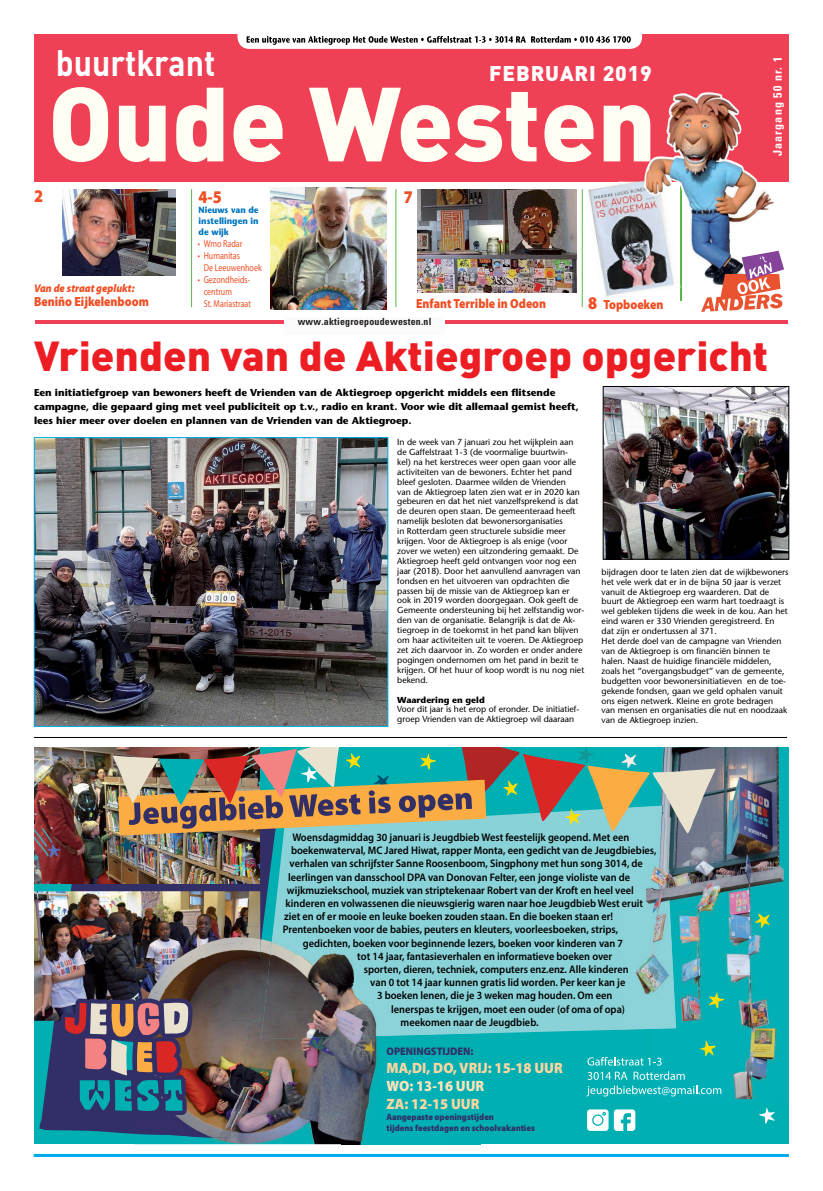
<style>
.page{position:relative;width:823px;height:1191px;background:#fff}
.page>*{position:absolute;margin:0;border:0;box-sizing:border-box;transform-origin:0 0}
.t1{font:900 41.4px "DIN";color:#ed1d24}
.t2{font:700 36.4px "DIN";color:#fff;scale:.88 1}
.t3{font:900 21px "DIN";letter-spacing:.04em;color:#fff}
.t4{font:900 17.9px "Myriad Pro";color:#f04e23;scale:.88 1}
.t5{font:900 15px "Myriad Pro";color:#ffd6a0;scale:.94 1}
.t6{font:900 15px "Myriad Pro";color:#ffe4ba;scale:.94 1}
.t7{font:900 13.3px "Myriad Pro";color:#f04e23;scale:.88 1}
.t8{font:700 condensed 12px "Univers";letter-spacing:.09em;color:#fff}
.t9{font:italic 900 11.2px "Myriad Pro";color:#f04e23;scale:.91 1}
.t10{font:600 11px "Myriad Pro";color:#000;scale:.94 1}
.t11{font:900 11px "Myriad Pro";color:#322f66;scale:.94 1}
.t12{font:700 10px/14px "Stone Sans";color:#000}
.t13{font:10px/12px "Myriad Pro";color:#f04e23;scale:.8 1}
.t14{font:700 condensed 9.9px "Univers";letter-spacing:.02em;color:#231f1f}
.t15{font:900 9px/10.8px "Myriad Pro";color:#322f66;scale:.94 1}
.t16{font:700 9px/11px "Stone Sans";color:#0076c0;text-align:justify;scale:.91 1}
.t17{font:8.7px/9.9px "Stone Sans";color:#000}
.t18{font:700 8.7px "Stone Sans";color:#000}
.s1{font-size:17.9px}
</style>
<div class="page">
<hr style="left:35px;top:320px;width:752px;height:3px;background:#ef4056">
<div style="left:34px;top:34px;width:754px;height:147px;background:#ef4056"></div>
<svg style="left:53px;top:87px;width:590px;height:75px"></svg>
<div style="left:237px;top:16px;width:404px;height:33px;background:#fff;border-radius:12px"></div>
<svg style="left:246px;top:36px;width:384px;height:9px"></svg>
<hr style="left:191px;top:189px;width:1px;height:118px;background:#58b947">
<hr style="left:395px;top:189px;width:1px;height:118px;background:#58b947">
<hr style="left:581px;top:189px;width:1px;height:118px;background:#58b947">
<hr style="left:680px;top:186px;width:1px;height:114px;background:#58b947">
<div style="left:284px;top:317px;width:160px;height:17px;background:#fbfbfc"></div>
<hr style="left:34px;top:1154px;width:754px;height:3px;background:#00abec">
<img style="left:62px;top:190px;width:113px;height:85px">
<hr style="left:34px;top:737px;width:752px;height:1px;background:#000">
<img style="left:36px;top:439px;width:350px;height:285px">
<div style="left:34px;top:437px;width:354px;height:289px;border:1px solid #00aeef"></div>
<img style="left:604px;top:388px;width:182px;height:169px">
<div style="left:602px;top:386px;width:186px;height:173px;border:1px solid #000"></div>
<img style="left:271px;top:187px;width:115px;height:122px">
<img style="left:417px;top:190px;width:158px;height:102px">
<img style="left:584px;top:181px;width:71px;height:115px">
<img style="left:643px;top:92px;width:131px;height:196px">
<svg style="left:700px;top:251px;width:83px;height:61px"></svg>
<div style="left:34px;top:747px;width:754px;height:397px;background:#00afb2"></div>
<svg style="left:38px;top:852px;width:223px;height:282px;fill:#322f66"></svg>
<div style="left:261px;top:852px;width:357px;height:182px;background:#89d2d8"></div>
<img style="left:34px;top:747px;width:225px;height:136px">
<img style="left:715px;top:747px;width:65px;height:71px">
<img style="left:675px;top:818px;width:111px;height:106px">
<img style="left:675px;top:924px;width:103px;height:105px">
<img style="left:618px;top:1029px;width:162px;height:71px">
<img style="left:618px;top:852px;width:57px;height:177px">
<svg style="left:708px;top:992px;width:16px;height:16px"></svg>
<svg style="left:754px;top:913px;width:15px;height:15px"></svg>
<svg style="left:759px;top:1107px;width:15px;height:16px"></svg>
<svg style="left:699px;top:1040px;width:16px;height:16px"></svg>
<img style="left:34px;top:891px;width:226px;height:129px">
<img style="left:134px;top:927px;width:136px;height:31px">
<img style="left:246px;top:957px;width:26px;height:94px">
<img style="left:272px;top:1036px;width:104px;height:15px">
<img style="left:376px;top:1034px;width:78px;height:17px">
<img style="left:250px;top:1051px;width:131px;height:31px">
<img style="left:238px;top:1082px;width:138px;height:62px">
<img style="left:198px;top:1137px;width:40px;height:7px">
<img style="left:260px;top:927px;width:3px;height:20px">
<img style="left:134px;top:1020px;width:96px;height:117px">
<img style="left:230px;top:1020px;width:20px;height:82px">
<img style="left:230px;top:1102px;width:10px;height:35px">
<div style="left:270px;top:927px;width:178px;height:28px;background:#89d2d8"></div>
<div style="left:448px;top:927px;width:32px;height:107px;background:#89d2d8"></div>
<img style="left:267px;top:955px;width:181px;height:28px">
<img style="left:264px;top:983px;width:184px;height:28px">
<img style="left:261px;top:1011px;width:94px;height:28px">
<img style="left:354px;top:1011px;width:94px;height:25px">
<img style="left:134px;top:958px;width:126px;height:62px">
<img style="left:113px;top:747px;width:602px;height:105px">
<svg style="left:587px;top:1057px;width:74px;height:8px"></svg>
<svg style="left:586px;top:1071px;width:135px;height:59px"></svg>
<svg style="left:61px;top:998px;width:131px;height:117px;background:#666375"></svg>
<h2 class="t2" style="left:56px;top:39px;width:183px">buurtkrant</h2>
<h3 class="t3" style="left:489px;top:59px;width:164px">FEBRUARI 2019</h3>
<h3 class="t4" style="left:34px;top:186px;width:12px">2</h3>
<h3 class="t4" style="left:198px;top:186px;width:28px">4-5</h3>
<h3 class="t4" style="left:403px;top:186px;width:12px">7</h3>
<p class="t13" style="left:198px;top:238px;width:57px">• Wmo Radar</p>
<p class="t13" style="left:204px;top:250px;width:74px;text-indent:-6px">• Humanitas<br>De Leeuwenhoek</p>
<p class="t13" style="left:204px;top:274px;width:61px;text-indent:-6px">• Gezondheids&shy;centrum<br>St. Mariastraat</p>
<p class="t16" style="left:198px;top:204px;width:67px">Nieuws van de instellingen in de wijk</p>
<p class="t9" style="left:34px;top:282px;width:112px">Van de straat geplukt:</p>
<h3 class="t7" style="left:34px;top:294px;width:132px">Beniño Eijkelenboom</h3>
<h3 class="t7" style="left:416px;top:296px;width:149px">Enfant Terrible in Odeon</h3>
<h3 class="t7" style="left:587px;top:297px;width:87px"><span class="s1">8</span> Topboeken</h3>
<p class="t14" style="left:297px;top:315px;width:135px">www.aktiegroepoudewesten.nl</p>
<h3 class="t8" style="left:769px;top:156px;width:101px;rotate:-90deg">Jaargang 50 nr. 1</h3>
<h1 class="t1" style="left:34px;top:328px;width:735px">Vrienden van de Aktiegroep opgericht</h1>
<p class="t12" style="left:34px;top:386px;width:546px">Een initiatiefgroep van bewoners heeft de Vrienden van de Aktiegroep opgericht middels een flitsende campagne, die gepaard ging met veel publiciteit op t.v., radio en krant. Voor wie dit allemaal gemist heeft, lees hier meer over doelen en plannen van de Vrienden van de Aktiegroep.</p>
<p class="t17" style="left:397px;top:437px;width:188px">In de week van 7 januari zou het wijkplein aan de Gaffelstraat 1-3 (de voormalige buurtwin-<br>kel) na het kerstreces weer open gaan voor alle activiteiten van de bewoners. Echter het pand bleef gesloten. Daarmee wilden de Vrienden<br>van de Aktiegroep laten zien wat er in 2020 kan gebeuren en dat het niet vanzelfsprekend is dat de deuren open staan. De gemeenteraad heeft namelijk besloten dat bewonersorganisaties<br>in Rotterdam geen structurele subsidie meer krijgen. Voor de Aktiegroep is als enige (voor zover we weten) een uitzondering gemaakt. De Aktiegroep heeft geld ontvangen voor nog een jaar (2018). Door het aanvullend aanvragen van fondsen en het uitvoeren van opdrachten die passen bij de missie van de Aktiegroep kan er ook in 2019 worden doorgegaan. Ook geeft de Gemeente ondersteuning bij het zelfstandig wor&shy;den van de organisatie. Belangrijk is dat de Ak&shy;tiegroep in de toekomst in het pand kan blijven om haar activiteiten uit te voeren. De Aktiegroep zet zich daarvoor in. Zo worden er onder andere pogingen ondernomen om het pand in bezit te krijgen. Of het huur of koop wordt is nu nog niet bekend.</p>
<p class="t18" style="left:397px;top:694px;width:89px">Waardering en geld</p>
<p class="t17" style="left:397px;top:704px;width:183px">Voor dit jaar is het erop of eronder. De initiatief&shy;groep Vrienden van de Aktiegroep wil daaraan</p>
<p class="t17" style="left:601px;top:567px;width:188px">bijdragen door te laten zien dat de wijkbewoners het vele werk dat er in de bijna 50 jaar is verzet vanuit de Aktiegroep erg waarderen. Dat de buurt de Aktiegroep een warm hart toedraagt is wel gebleken tijdens die week in de kou. Aan het eind waren er 330 Vrienden geregistreerd. En dat zijn er ondertussen al 371.<br>Het derde doel van de campagne van Vrienden van de Aktiegroep is om financiën binnen te halen. Naast de huidige financiële middelen, zoals het “overgangsbudget” van de gemeente, budgetten voor bewonersinitiatieven en de toe&shy;gekende fondsen, gaan we geld ophalen vanuit ons eigen netwerk. Kleine en grote bedragen van mensen en organisaties die nut en noodzaak van de Aktiegroep inzien.</p>
<p class="t10" style="left:292px;top:830px;width:360px">Woensdagmiddag 30 januari is Jeugdbieb West feestelijk geopend. Met een</p>
<p class="t10" style="left:291px;top:843px;width:390px">boekenwaterval, MC Jared Hiwat, rapper Monta, een gedicht van de Jeugdbiebies,</p>
<p class="t10" style="left:289px;top:856px;width:377px">verhalen van schrijfster Sanne Roosenboom, Singphony met hun song 3014, de</p>
<p class="t10" style="left:288px;top:870px;width:365px">leerlingen van dansschool DPA van Donovan Felter, een jonge violiste van de</p>
<p class="t10" style="left:287px;top:883px;width:370px">wijkmuziekschool, muziek van striptekenaar Robert van der Kroft en heel veel</p>
<p class="t10" style="left:285px;top:896px;width:381px">kinderen en volwassenen die nieuwsgierig waren naar hoe Jeugdbieb West eruit</p>
<p class="t10" style="left:284px;top:909px;width:351px">ziet en of er mooie en leuke boeken zouden staan. En die boeken staan er!</p>
<p class="t10" style="left:283px;top:922px;width:358px">Prentenboeken voor de babies, peuters en kleuters, voorleesboeken, strips,</p>
<p class="t10" style="left:303px;top:936px;width:342px">gedichten, boeken voor beginnende lezers, boeken voor kinderen van 7</p>
<p class="t10" style="left:357px;top:949px;width:272px">tot 14 jaar, fantasieverhalen en informatieve boeken over</p>
<p class="t10" style="left:363px;top:962px;width:283px">sporten, dieren, techniek, computers enz.enz. Alle kinderen</p>
<p class="t10" style="left:370px;top:975px;width:273px">van 0 tot 14 jaar kunnen gratis lid worden. Per keer kan je</p>
<p class="t10" style="left:377px;top:988px;width:252px">3 boeken lenen, die je 3 weken mag houden. Om een</p>
<p class="t10" style="left:391px;top:1002px;width:250px">lenerspas te krijgen, moet een ouder (of oma of opa)</p>
<p class="t10" style="left:400px;top:1015px;width:148px">meekomen naar de Jeugdbieb.</p>
<p class="t11" style="left:386px;top:1045px;width:94px">OPENINGSTIJDEN:</p>
<h3 class="t5" style="left:386px;top:1059px;width:189px">MA,DI, DO, VRIJ: 15-18 UUR</h3>
<h3 class="t6" style="left:386px;top:1077px;width:106px">WO: 13-16 UUR</h3>
<h3 class="t5" style="left:386px;top:1095px;width:100px">ZA: 12-15 UUR</h3>
<p class="t15" style="left:386px;top:1111px;width:159px">Aangepaste openingstijden<br>tijdens feestdagen en schoolvakanties</p>
</div>
